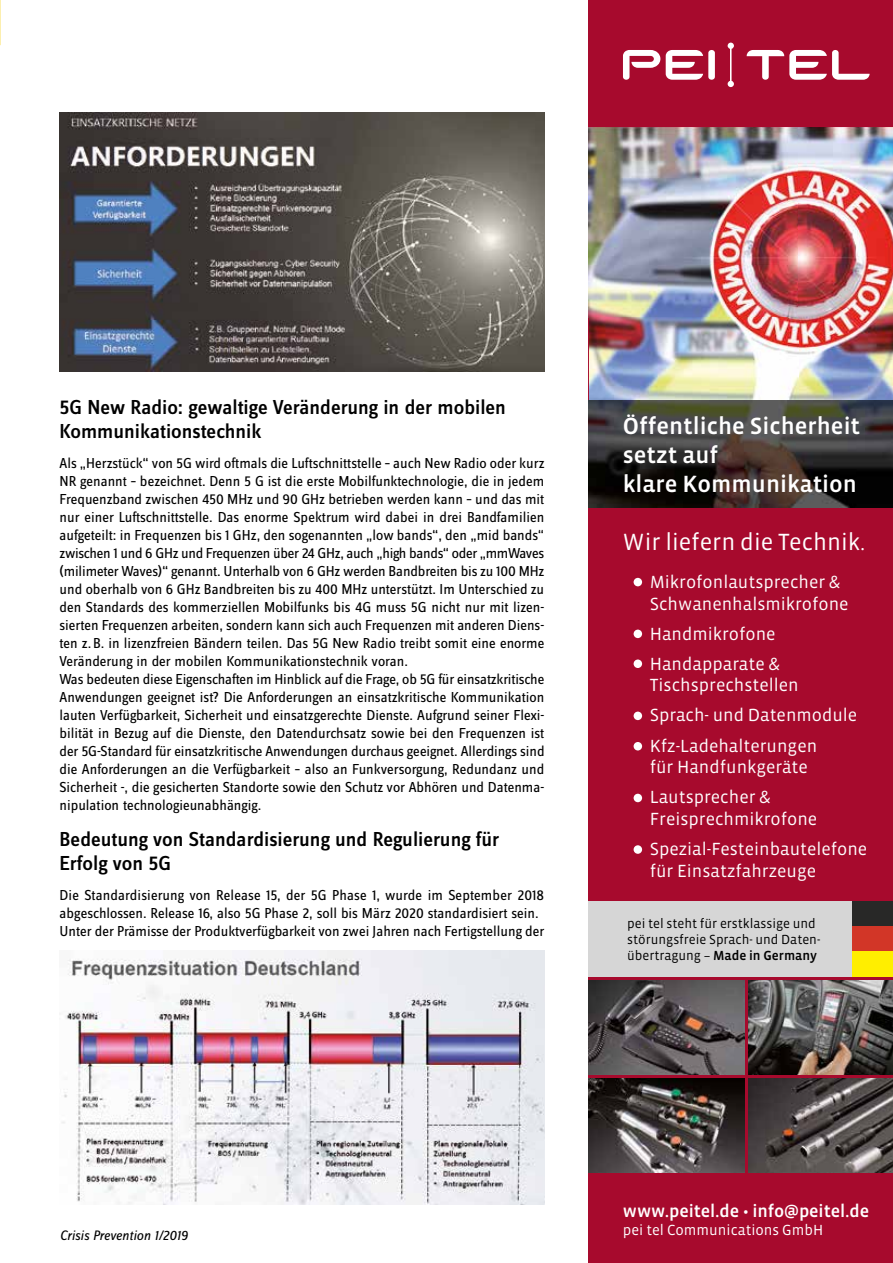
<style>
.page{position:relative;width:893px;height:1263px;background:#fff}
.page>*{position:absolute;margin:0;border:0;box-sizing:border-box;transform-origin:0 0}
.t1{font:24px/28.8px "Vista Sans Med";color:#fff}
.t2{font:24px "Vista Sans";color:#fff}
.t3{font:500 21px/24px "Zine Sans Display OT";color:#000}
.t4{font:18px/30.2px "Vista Sans";color:#fff}
.t5{font:18px "Vista Sans Med";letter-spacing:-.005em;color:#fff}
.t6{font:15px/18px "Zine Sans Display OT";color:#000}
.t7{font:15px "Vista Sans";color:#fff}
.t8{font:italic 14.25px "Zine Sans Display OT";letter-spacing:-.005em;color:#000}
.t9{font:13.5px/16.2px "Vista Sans";color:#000}
.t10{font:13.5px "Vista Sans Med";color:#000}
.s1{font-family:"Vista Sans"}
</style>
<div class="page">
<div style="left:589px;top:0;width:304px;height:1263px;background:#a70a2d"></div>
<img style="left:589px;top:127px;width:210px;height:274px">
<img style="left:799px;top:127px;width:94px;height:274px">
<img style="left:589px;top:981px;width:155px;height:93px">
<img style="left:589px;top:1078px;width:155px;height:94px">
<img style="left:748px;top:1078px;width:145px;height:94px">
<img style="left:748px;top:981px;width:145px;height:93px">
<div style="left:589px;top:901px;width:304px;height:75px;background:#d6d6d6"></div>
<div style="left:853px;top:901px;width:40px;height:25px;background:#282827"></div>
<div style="left:853px;top:926px;width:40px;height:25px;background:#d23627"></div>
<div style="left:853px;top:951px;width:40px;height:25px;background:#fe0"></div>
<img style="left:589px;top:401px;width:304px;height:107px">
<svg style="left:728px;top:43px;width:6px;height:44px"></svg>
<svg style="left:623px;top:50px;width:37px;height:30px"></svg>
<svg style="left:666px;top:50px;width:49px;height:30px"></svg>
<svg style="left:747px;top:50px;width:123px;height:30px"></svg>
<div style="left:634px;top:578px;width:8px;height:8px;background:#fff;border-radius:50%"></div>
<div style="left:634px;top:630px;width:8px;height:8px;background:#fff;border-radius:50%"></div>
<div style="left:634px;top:659px;width:8px;height:9px;background:#fff;border-radius:50%"></div>
<div style="left:634px;top:712px;width:8px;height:8px;background:#fff;border-radius:50%"></div>
<div style="left:634px;top:742px;width:8px;height:8px;background:#fff;border-radius:50%"></div>
<div style="left:634px;top:794px;width:8px;height:8px;background:#fff;border-radius:50%"></div>
<div style="left:634px;top:845px;width:8px;height:9px;background:#fff;border-radius:50%"></div>
<hr style="left:0;top:0;width:1px;height:45px;background:#f6cd00">
<img style="left:60px;top:113px;width:484px;height:258px">
<img style="left:61px;top:951px;width:483px;height:253px">
<h2 class="t3" style="left:60px;top:395px;width:448px">5G New Radio: gewaltige Veränderung in der mobilen<br>Kommunikationstechnik</h2>
<p class="t6" style="left:60px;top:454px;width:487px">Als „Herzstück“ von 5G wird oftmals die Luftschnittstelle – auch New Radio oder kurz NR genannt – bezeichnet. Denn 5 G ist die erste Mobilfunktechnologie, die in jedem Frequenzband zwischen 450 MHz und 90 GHz betrieben werden kann – und das mit nur einer Luftschnittstelle. Das enorme Spektrum wird dabei in drei Bandfamilien aufgeteilt: in Frequenzen bis 1 GHz, den sogenannten „low bands“, den „mid bands“ zwischen 1 und 6 GHz und Frequenzen über 24 GHz, auch „high bands“ oder „mmWaves (milimeter Waves)“ genannt. Unterhalb von 6 GHz werden Bandbreiten bis zu 100 MHz und oberhalb von 6 GHz Bandbreiten bis zu 400 MHz unterstützt. Im Unterschied zu den Standards des kommerziellen Mobilfunks bis 4G muss 5G nicht nur mit lizen&shy;sierten Frequenzen arbeiten, sondern kann sich auch Frequenzen mit anderen Diens&shy;ten z.B. in lizenzfreien Bändern teilen. Das 5G New Radio treibt somit eine enorme Veränderung in der mobilen Kommunikationstechnik voran.<br>Was bedeuten diese Eigenschaften im Hinblick auf die Frage, ob 5G für einsatzkritische Anwendungen geeignet ist? Die Anforderungen an einsatzkritische Kommunikation lauten Verfügbarkeit, Sicherheit und einsatzgerechte Dienste. Aufgrund seiner Flexi&shy;bilität in Bezug auf die Dienste, den Datendurchsatz sowie bei den Frequenzen ist der 5G-Standard für einsatzkritische Anwendungen durchaus geeignet. Allerdings sind die Anforderungen an die Verfügbarkeit – also an Funkversorgung, Redundanz und Sicherheit -, die gesicherten Standorte sowie den Schutz vor Abhören und Datenma&shy;nipulation technologieunabhängig.</p>
<h2 class="t3" style="left:60px;top:827px;width:441px">Bedeutung von Standardisierung und Regulierung für<br>Erfolg von 5G</h2>
<p class="t6" style="left:60px;top:886px;width:486px">Die Standardisierung von Release 15, der 5G Phase 1, wurde im September 2018 abgeschlossen. Release 16, also 5G Phase 2, soll bis März 2020 standardisiert sein.<br>Unter der Prämisse der Produktverfügbarkeit von zwei Jahren nach Fertigstellung der</p>
<h1 class="t1" style="left:623px;top:412px;width:239px">Öffentliche Sicherheit setzt auf<br>klare Kommunikation</h1>
<h1 class="t2" style="left:623px;top:530px;width:244px">Wir liefern die Technik.</h1>
<p class="t4" style="left:650px;top:571px;width:200px;line-height:21.6px">Mikrofonlautsprecher &amp;<br>Schwanenhalsmikrofone</p>
<p class="t4" style="left:650px;top:619px;width:132px">Handmikrofone<br>Handapparate &amp;</p>
<p class="t4" style="left:650px;top:670px;width:209px">Tischsprechstellen<br>Sprach- und Datenmodule<br>Kfz-Ladehalterungen</p>
<p class="t4" style="left:650px;top:752px;width:160px">für Handfunkgeräte<br>Lautsprecher &amp;</p>
<p class="t4" style="left:650px;top:804px;width:219px">Freisprechmikrofone<br>Spezial-Festeinbautelefone</p>
<p class="t4" style="left:650px;top:856px;width:168px">für Einsatzfahrzeuge</p>
<p class="t9" style="left:627px;top:915px;width:195px">pei tel steht für erstklassige und störungsfreie Sprach- und Daten-</p>
<p class="t10" style="left:627px;top:948px;width:191px"><span class="s1">übertragung –</span> Made in Germany</p>
<p class="t8" style="left:60px;top:1227px;width:129px">Crisis Prevention 1/2019</p>
<p class="t5" style="left:623px;top:1202px;width:248px">www.peitel.de <span class="s1">•</span> info@peitel.de</p>
<p class="t7" style="left:623px;top:1222px;width:202px">pei tel Communications GmbH</p>
</div>
